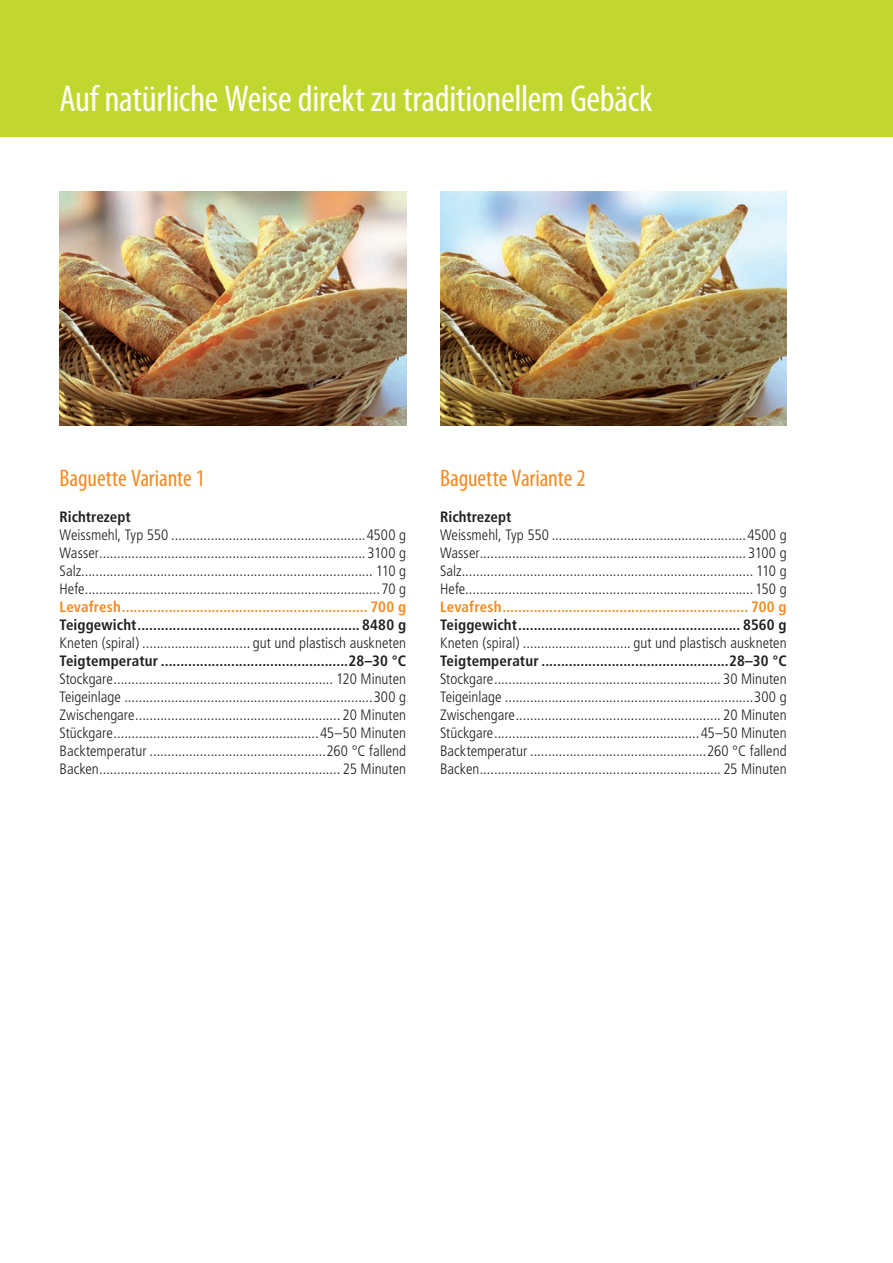
<style>
.page{position:relative;width:893px;height:1263px;background:#fff}
.page>*{position:absolute;margin:0;border:0;box-sizing:border-box;transform-origin:0 0}
.t1{font:condensed 37.5px "Myriad Pro";letter-spacing:-.01em;color:#fff}
.t2{font:condensed 24px "Myriad Pro";letter-spacing:-.005em;color:#f68b1f}
.t3{font:300 condensed 15px/18px "Frutiger";color:#231f20;text-align:justify}
.t4{font:700 condensed 15px "Frutiger";letter-spacing:.005em;color:#231f20}
.t5{font:700 condensed 15px "Frutiger";letter-spacing:.01em;color:#f68b1f}
</style>
<div class="page">
<div style="left:0;top:0;width:893px;height:136px;background:#c1d72f"></div>
<img style="left:440px;top:191px;width:347px;height:234px">
<img style="left:60px;top:191px;width:346px;height:234px">
<h1 class="t1" style="left:60px;top:75px;width:594px">Auf natürliche Weise direkt zu traditionellem Gebäck</h1>
<h2 class="t2" style="left:60px;top:463px;width:147px">Baguette Variante 1</h2>
<p class="t4" style="left:60px;top:508px;width:73px">Richtrezept</p>
<p class="t3" style="left:60px;top:526px;width:348px">Weissmehl, Typ 550 ......................................................4500 g Wasser.......................................................................... 3100 g Salz................................................................................. 110 g Hefe..................................................................................70 g</p>
<p class="t5" style="left:60px;top:598px;width:348px">Levafresh............................................................... 700 g</p>
<p class="t4" style="left:60px;top:616px;width:348px">Teiggewicht......................................................... 8480 g</p>
<p class="t3" style="left:60px;top:634px;width:348px">Kneten (spiral) .............................. gut und plastisch auskneten</p>
<p class="t4" style="left:60px;top:652px;width:348px">Teigtemperatur ................................................28–30 °C</p>
<p class="t3" style="left:60px;top:670px;width:348px">Stockgare............................................................. 120 Minuten Teigeinlage .....................................................................300 g Zwischengare......................................................... 20 Minuten Stückgare.........................................................45–50 Minuten Backtemperatur .................................................260 °C fallend Backen................................................................... 25 Minuten</p>
<h2 class="t2" style="left:440px;top:463px;width:147px">Baguette Variante 2</h2>
<p class="t4" style="left:440px;top:508px;width:73px">Richtrezept</p>
<p class="t3" style="left:440px;top:526px;width:348px">Weissmehl, Typ 550 ......................................................4500 g Wasser.......................................................................... 3100 g Salz................................................................................. 110 g Hefe................................................................................ 150 g</p>
<p class="t5" style="left:440px;top:598px;width:348px">Levafresh............................................................... 700 g</p>
<p class="t4" style="left:440px;top:616px;width:348px">Teiggewicht......................................................... 8560 g</p>
<p class="t3" style="left:440px;top:634px;width:348px">Kneten (spiral) .............................. gut und plastisch auskneten</p>
<p class="t4" style="left:440px;top:652px;width:348px">Teigtemperatur ................................................28–30 °C</p>
<p class="t3" style="left:440px;top:670px;width:348px">Stockgare............................................................... 30 Minuten Teigeinlage .....................................................................300 g Zwischengare......................................................... 20 Minuten Stückgare.........................................................45–50 Minuten Backtemperatur .................................................260 °C fallend Backen................................................................... 25 Minuten</p>
</div>
